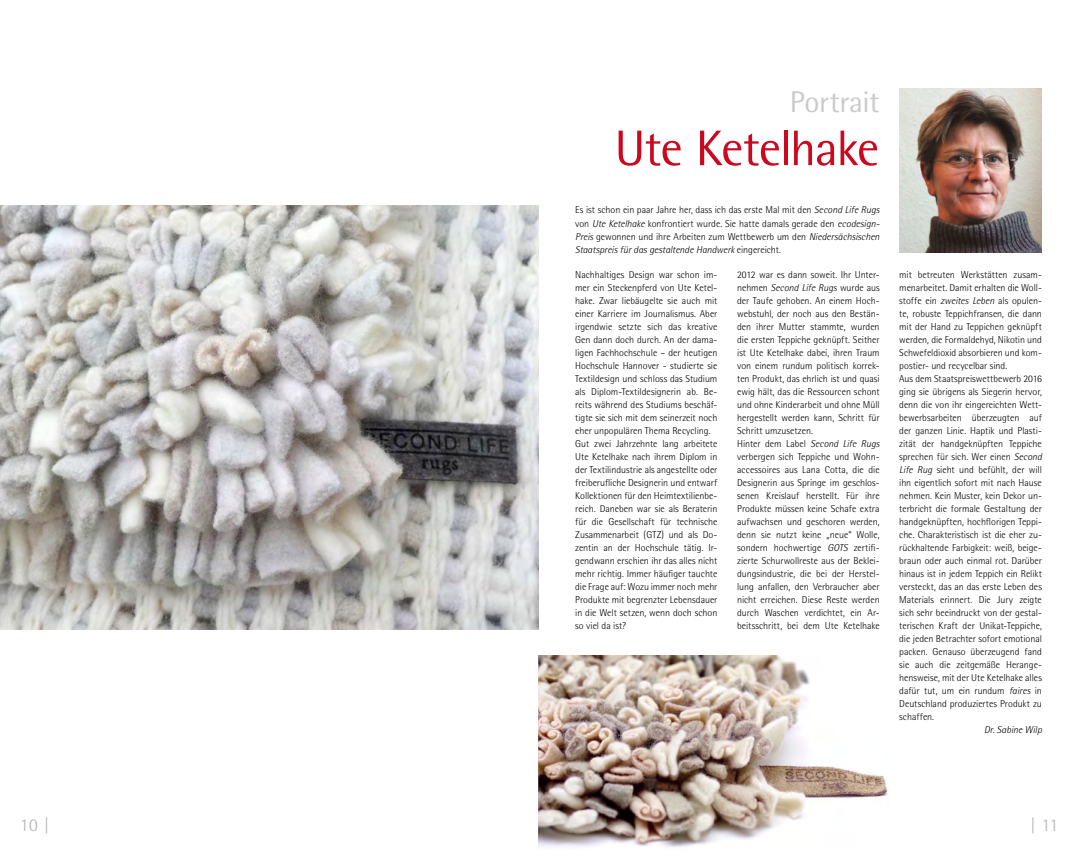
<style>
.page{position:relative;width:1078px;height:851px;background:#fff}
.page>*{position:absolute;margin:0;border:0;box-sizing:border-box;transform-origin:0 0}
.t1{font:50px "Rotis Semi Sans";letter-spacing:-.025em;color:#cd071e}
.t2{font:30px "Rotis Semi Sans";letter-spacing:-.015em;color:#cacac9}
.t3{font:300 18px "Rotis Semi Sans";color:#b6b4b2}
.t4{font:300 10px/13px "Rotis Semi Sans";letter-spacing:-.005em;color:#000}
.t5{font:italic 300 10px "Rotis Semi Sans";letter-spacing:-.005em;color:#000}
.s1{font-style:italic}
</style>
<div class="page">
<img style="left:0;top:205px;width:539px;height:424px">
<img style="left:539px;top:655px;width:349px;height:192px">
<img style="left:899px;top:89px;width:142px;height:163px">
<h2 class="t2" style="left:789px;top:84px;width:91px">Portrait</h2>
<h1 class="t1" style="left:614px;top:119px;width:266px">Ute Ketelhake</h1>
<p class="t4" style="left:575px;top:203px;width:306px;text-align:justify">Es ist schon ein paar Jahre her, dass ich das erste Mal mit den <span class="s1">Second Life Rugs </span>von <span class="s1">Ute Ketelhake</span> konfrontiert wurde. Sie hatte damals gerade den <span class="s1">ecodesign-Preis</span> gewonnen und ihre Arbeiten zum Wettbewerb um den <span class="s1">Niedersächsischen Staatspreis für das gestaltende Handwerk</span> eingereicht.</p>
<p class="t4" style="left:575px;top:268px;width:144px">Nachhaltiges Design war schon im&shy;mer ein Steckenpferd von Ute Ketel&shy;hake. Zwar liebäugelte sie auch mit einer Karriere im Journalismus. Aber irgendwie setzte sich das kreative Gen dann doch durch. An der dama&shy;ligen Fachhochschule – der heutigen Hochschule Hannover - studierte sie Textildesign und schloss das Studium als Diplom-Textildesignerin ab. Be&shy;reits während des Studiums beschäf&shy;tigte sie sich mit dem seinerzeit noch eher unpopulären Thema Recycling.<br>Gut zwei Jahrzehnte lang arbeitete Ute Ketelhake nach ihrem Diplom in der Textilindustrie als angestellte oder freiberufliche Designerin und entwarf Kollektionen für den Heimtextilienbe&shy;reich. Daneben war sie als Beraterin für die Gesellschaft für technische Zusammenarbeit (GTZ) und als Do&shy;zentin an der Hochschule tätig. Ir&shy;gendwann erschien ihr das alles nicht mehr richtig. Immer häufiger tauchte die Frage auf: Wozu immer noch mehr Produkte mit begrenzter Lebensdauer in die Welt setzen, wenn doch schon so viel da ist?</p>
<p class="t4" style="left:737px;top:268px;width:144px">2012 war es dann soweit. Ihr Unter&shy;nehmen <span class="s1">Second Life Rugs</span> wurde aus der Taufe gehoben. An einem Hoch&shy;webstuhl, der noch aus den Bestän&shy;den ihrer Mutter stammte, wurden die ersten Teppiche geknüpft. Seither ist Ute Ketelhake dabei, ihren Traum von einem rundum politisch korrek&shy;ten Produkt, das ehrlich ist und quasi ewig hält, das die Ressourcen schont und ohne Kinderarbeit und ohne Müll hergestellt werden kann, Schritt für Schritt umzusetzen.<br>Hinter dem Label <span class="s1">Second Life Rugs </span>verbergen sich Teppiche und Wohn&shy;accessoires aus Lana Cotta, die die Designerin aus Springe im geschlos&shy;senen Kreislauf herstellt. Für ihre Produkte müssen keine Schafe extra aufwachsen und geschoren werden, denn sie nutzt keine „neue“ Wolle, sondern hochwertige <span class="s1">GOTS</span> zertifi&shy;zierte Schurwollreste aus der Beklei&shy;dungsindustrie, die bei der Herstel&shy;lung anfallen, den Verbraucher aber nicht erreichen. Diese Reste werden durch Waschen verdichtet, ein Ar&shy;beitsschritt, bei dem Ute Ketelhake</p>
<p class="t4" style="left:899px;top:268px;width:144px">mit betreuten Werkstätten zusam&shy;menarbeitet. Damit erhalten die Woll&shy;stoffe ein <span class="s1">zweites Leben</span> als opulen&shy;te, robuste Teppichfransen, die dann mit der Hand zu Teppichen geknüpft werden, die Formaldehyd, Nikotin und Schwefeldioxid absorbieren und kom&shy;postier- und recycelbar sind.<br>Aus dem Staatspreiswettbewerb 2016 ging sie übrigens als Siegerin hervor, denn die von ihr eingereichten Wett&shy;bewerbsarbeiten überzeugten auf der ganzen Linie. Haptik und Plasti&shy;zität der handgeknüpften Teppiche sprechen für sich. Wer einen <span class="s1">Second Life Rug</span> sieht und befühlt, der will ihn eigentlich sofort mit nach Hause nehmen. Kein Muster, kein Dekor un&shy;terbricht die formale Gestaltung der handgeknüpften, hochflorigen Teppi&shy;che. Charakteristisch ist die eher zu&shy;rückhaltende Farbigkeit: weiß, beige&shy;braun oder auch einmal rot. Darüber hinaus ist in jedem Teppich ein Relikt versteckt, das an das erste Leben des Materials erinnert. Die Jury zeigte sich sehr beeindruckt von der gestal&shy;terischen Kraft der Unikat-Teppiche, die jeden Betrachter sofort emotional packen. Genauso überzeugend fand sie auch die zeitgemäße Herange&shy;hensweise, mit der Ute Ketelhake alles dafür tut, um ein rundum <span class="s1">faires</span> in Deutschland produziertes Produkt zu schaffen.</p>
<p class="t5" style="left:983px;top:724px;width:59px">Dr. Sabine Wilp</p>
<h3 class="t3" style="left:20px;top:814px;width:31px">10 |</h3>
<h3 class="t3" style="left:1030px;top:814px;width:29px">| 11</h3>
</div>
